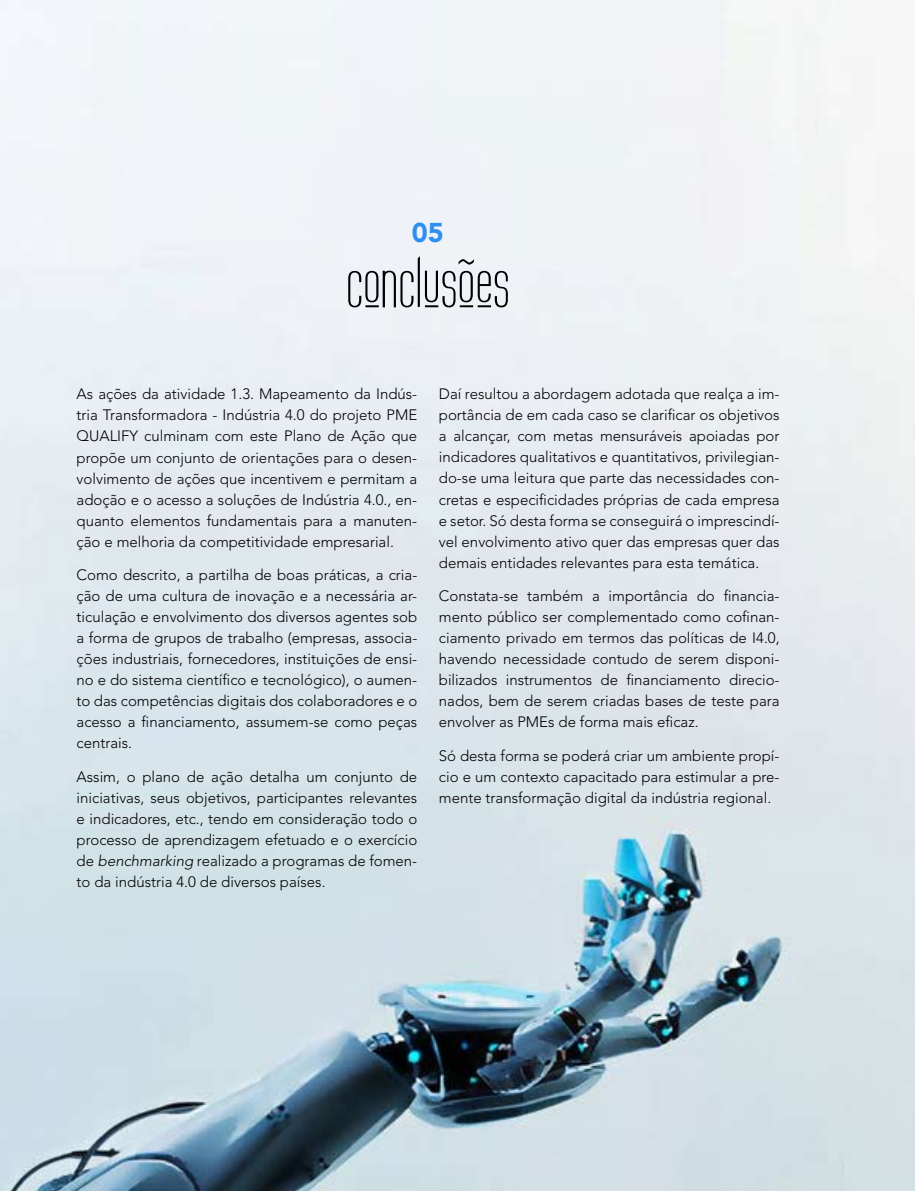
<style>
.page{position:relative;width:915px;height:1191px;background:#fff}
.page>*{position:absolute;margin:0;border:0;box-sizing:border-box;transform-origin:0 0}
.t1{font:63px "Labtop Upper";color:#000}
.t2{font:900 27px "Avenir LT Std";color:#2e90ee}
.t3{font:300 15px/21px "Avenir LT Std";color:#000;text-align:justify}
.s1{font-style:italic}
</style>
<div class="page">
<img style="left:0;top:0;width:914px;height:1191px">
<h2 class="t2" style="left:411px;top:216px;width:33px">05</h2>
<h1 class="t1" style="left:345px;top:243px;width:165px">conclusões</h1>
<p class="t3" style="left:77px;top:384px;width:342px">As ações da atividade 1.3. Mapeamento da Indús&shy;tria Transformadora - Indústria 4.0 do projeto PME QUALIFY culminam com este Plano de Ação que propõe um conjunto de orientações para o desen&shy;volvimento de ações que incentivem e permitam a adoção e o acesso a soluções de Indústria 4.0., en&shy;quanto elementos fundamentais para a manuten&shy;ção e melhoria da competitividade empresarial.</p>
<p class="t3" style="left:77px;top:564px;width:342px">Como descrito, a partilha de boas práticas, a cria&shy;ção de uma cultura de inovação e a necessária ar&shy;ticulação e envolvimento dos diversos agentes sob a forma de grupos de trabalho (empresas, associa&shy;ções industriais, fornecedores, instituições de ensi&shy;no e do sistema científico e tecnológico), o aumen&shy;to das competências digitais dos colaboradores e o acesso a financiamento, assumem-se como peças centrais.</p>
<p class="t3" style="left:77px;top:766px;width:342px">Assim, o plano de ação detalha um conjunto de iniciativas, seus objetivos, participantes relevantes e indicadores, etc., tendo em consideração todo o processo de aprendizagem efetuado e o exercício de <span class="s1">benchmarking</span> realizado a programas de fomen&shy;to da indústria 4.0 de diversos países.</p>
<p class="t3" style="left:438px;top:384px;width:342px">Daí resultou a abordagem adotada que realça a im&shy;portância de em cada caso se clarificar os objetivos a alcançar, com metas mensuráveis apoiadas por indicadores qualitativos e quantitativos, privilegian&shy;do-se uma leitura que parte das necessidades con&shy;cretas e especificidades próprias de cada empresa e setor. Só desta forma se conseguirá o imprescindí&shy;vel envolvimento ativo quer das empresas quer das demais entidades relevantes para esta temática.</p>
<p class="t3" style="left:438px;top:585px;width:342px">Constata-se também a importância do financia&shy;mento público ser complementado como cofinan&shy;ciamento privado em termos das políticas de I4.0, havendo necessidade contudo de serem disponi&shy;bilizados instrumentos de financiamento direcio&shy;nados, bem de serem criadas bases de teste para envolver as PMEs de forma mais eficaz.</p>
<p class="t3" style="left:438px;top:745px;width:342px">Só desta forma se poderá criar um ambiente propí&shy;cio e um contexto capacitado para estimular a pre&shy;mente transformação digital da indústria regional.</p>
</div>
